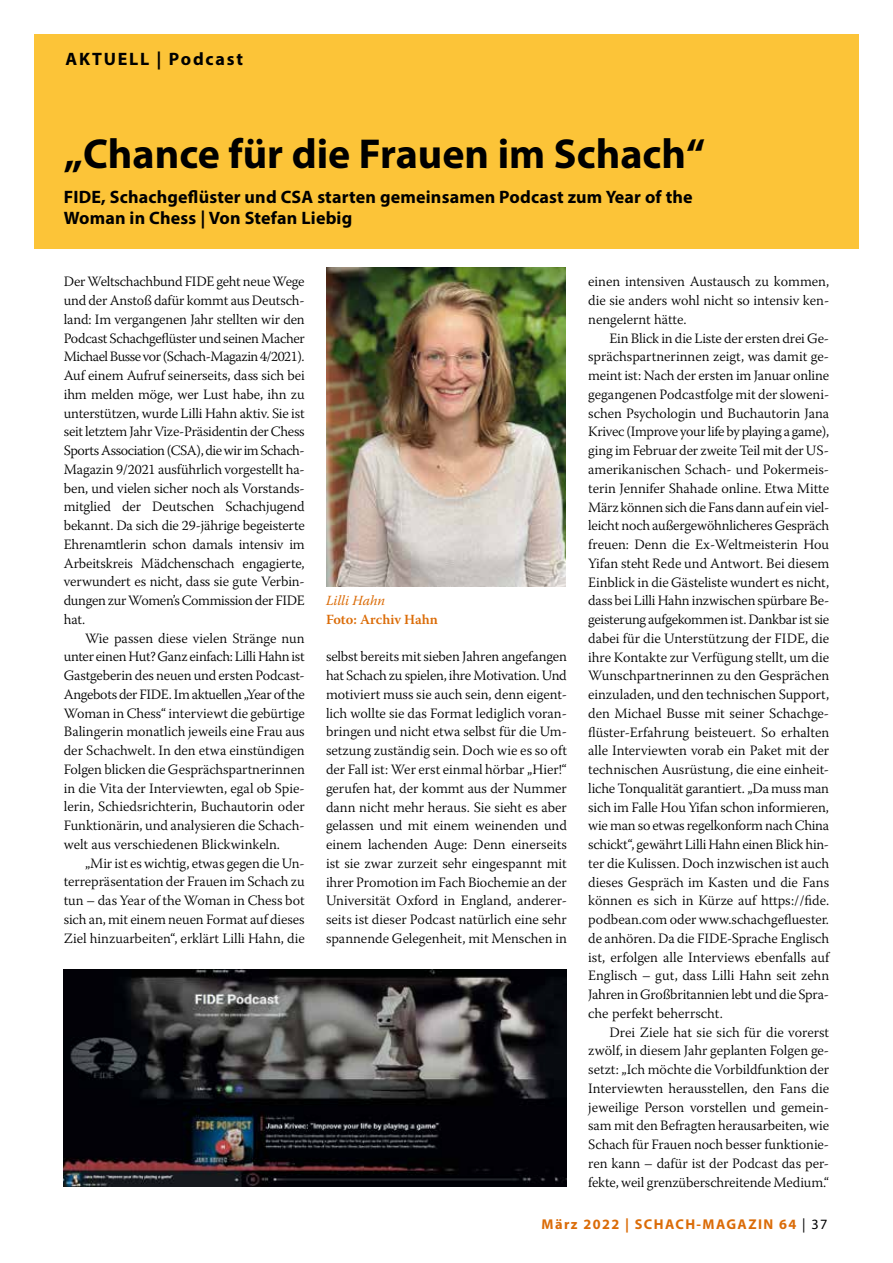
<style>
.page{position:relative;width:893px;height:1263px;background:#fff}
.page>*{position:absolute;margin:0;border:0;box-sizing:border-box;transform-origin:0 0}
.t1{font:700 42px "Myriad Pro";color:#000}
.t2{font:700 18px/21.6px "Myriad Pro";letter-spacing:.01em;color:#000}
.t3{font:700 18px "Myriad Pro";letter-spacing:.1em;color:#000}
.t4{font:300 14.25px/18.8px "Warnock Pro";letter-spacing:-.005em;color:#000;text-align:justify}
.t5{font:700 14.25px "Myriad Pro";letter-spacing:.1em;color:#db6c08}
.t6{font:600 13.95px "Warnock Pro";color:#db6c08}
.t7{font:italic 13.95px "Warnock Pro";letter-spacing:-.005em;color:#db6c08}
.s1{font-weight:400;color:#000}
</style>
<div class="page">
<img style="left:326px;top:267px;width:239px;height:319px">
<img style="left:64px;top:970px;width:503px;height:216px">
<div style="left:34px;top:34px;width:824px;height:215px;background:#fcc438"></div>
<p class="t3" style="left:65px;top:47px;width:179px">AKTUELL | Podcast</p>
<h1 class="t1" style="left:64px;top:127px;width:643px">„Chance für die Frauen im Schach“</h1>
<p class="t2" style="left:64px;top:185px;width:630px">FIDE, Schachgeflüster und CSA starten gemeinsamen Podcast zum Year of the<br>Woman in Chess | Von Stefan Liebig</p>
<p class="t4" style="left:64px;top:272px;width:243px">Der Weltschachbund FIDE geht neue Wege und der Anstoß dafür kommt aus Deutsch&shy;land: Im vergangenen Jahr stellten wir den Podcast Schachgeflüster und seinen Macher Michael Busse vor (Schach-Magazin 4/2021).<br>Auf einem Aufruf seinerseits, dass sich bei ihm melden möge, wer Lust habe, ihn zu unterstützen, wurde Lilli Hahn aktiv. Sie ist seit letztem Jahr Vize-Präsidentin der Chess Sports Association (CSA), die wir im Schach-Magazin 9/2021 ausführlich vorgestellt ha&shy;ben, und vielen sicher noch als Vorstands&shy;mitglied der Deutschen Schachjugend bekannt. Da sich die 29-jährige begeisterte Ehrenamtlerin schon damals intensiv im Arbeitskreis Mädchenschach engagierte, verwundert es nicht, dass sie gute Verbin&shy;dungen zur Women’s Commission der FIDE hat.</p>
<p class="t4" style="left:64px;top:628px;width:243px;text-indent:21px">Wie passen diese vielen Stränge nun unter einen Hut? Ganz einfach: Lilli Hahn ist Gastgeberin des neuen und ersten Podcast-Angebots der FIDE. Im aktuellen „Year of the Woman in Chess“ interviewt die gebürtige Balingerin monatlich jeweils eine Frau aus der Schachwelt. In den etwa einstündigen Folgen blicken die Gesprächspartnerinnen in die Vita der Interviewten, egal ob Spie&shy;lerin, Schiedsrichterin, Buchautorin oder Funktionärin, und analysieren die Schach&shy;welt aus verschiedenen Blickwinkeln.</p>
<p class="t4" style="left:64px;top:853px;width:243px;text-indent:21px">„Mir ist es wichtig, etwas gegen die Un&shy;terrepräsentation der Frauen im Schach zu tun – das Year of the Woman in Chess bot sich an, mit einem neuen Format auf dieses Ziel hinzuarbeiten“, erklärt Lilli Hahn, die</p>
<p class="t7" style="left:326px;top:592px;width:61px">Lilli Hahn</p>
<p class="t6" style="left:326px;top:611px;width:114px">Foto: Archiv Hahn</p>
<p class="t4" style="left:326px;top:647px;width:242px">selbst bereits mit sieben Jahren angefangen hat Schach zu spielen, ihre Motivation. Und motiviert muss sie auch sein, denn eigent&shy;lich wollte sie das Format lediglich voran&shy;bringen und nicht etwa selbst für die Um&shy;setzung zuständig sein. Doch wie es so oft der Fall ist: Wer erst einmal hörbar „Hier!“ gerufen hat, der kommt aus der Nummer dann nicht mehr heraus. Sie sieht es aber gelassen und mit einem weinenden und einem lachenden Auge: Denn einerseits ist sie zwar zurzeit sehr eingespannt mit ihrer Promotion im Fach Biochemie an der Universität Oxford in England, anderer&shy;seits ist dieser Podcast natürlich eine sehr spannende Gelegenheit, mit Menschen in</p>
<p class="t4" style="left:588px;top:272px;width:242px">einen intensiven Austausch zu kommen, die sie anders wohl nicht so intensiv ken&shy;nengelernt hätte.</p>
<p class="t4" style="left:588px;top:328px;width:243px;text-indent:21px">Ein Blick in die Liste der ersten drei Ge&shy;sprächspartnerinnen zeigt, was damit ge&shy;meint ist: Nach der ersten im Januar online gegangenen Podcastfolge mit der sloweni&shy;schen Psychologin und Buchautorin Jana Krivec (Improve your life by playing a game), ging im Februar der zweite Teil mit der US&shy;amerikanischen Schach- und Pokermeis&shy;terin Jennifer Shahade online. Etwa Mitte März können sich die Fans dann auf ein viel&shy;leicht noch außergewöhnlicheres Gespräch freuen: Denn die Ex-Weltmeisterin Hou Yifan steht Rede und Antwort. Bei diesem Einblick in die Gästeliste wundert es nicht, dass bei Lilli Hahn inzwischen spürbare Be&shy;geisterung aufgekommen ist. Dankbar ist sie dabei für die Unterstützung der FIDE, die ihre Kontakte zur Verfügung stellt, um die Wunschpartnerinnen zu den Gesprächen einzuladen, und den technischen Support, den Michael Busse mit seiner Schachge&shy;flüster-Erfahrung beisteuert. So erhalten alle Interviewten vorab ein Paket mit der technischen Ausrüstung, die eine einheit&shy;liche Tonqualität garantiert. „Da muss man sich im Falle Hou Yifan schon informieren, wie man so etwas regelkonform nach China schickt“, gewährt Lilli Hahn einen Blick hin&shy;ter die Kulissen. Doch inzwischen ist auch dieses Gespräch im Kasten und die Fans können es sich in Kürze auf https://fide. podbean.com oder www.schachgefluester. de anhören. Da die FIDE-Sprache Englisch ist, erfolgen alle Interviews ebenfalls auf Englisch – gut, dass Lilli Hahn seit zehn Jahren in Großbritannien lebt und die Spra&shy;che perfekt beherrscht.</p>
<p class="t4" style="left:588px;top:1022px;width:242px;text-indent:21px">Drei Ziele hat sie sich für die vorerst zwölf, in diesem Jahr geplanten Folgen ge&shy;setzt: „Ich möchte die Vorbildfunktion der Interviewten herausstellen, den Fans die jeweilige Person vorstellen und gemein&shy;sam mit den Befragten herausarbeiten, wie Schach für Frauen noch besser funktionie&shy;ren kann – dafür ist der Podcast das per&shy;fekte, weil grenzüberschreitende Medium.“</p>
<p class="t5" style="left:542px;top:1214px;width:287px">März 2022 | SCHACH-MAGAZIN 64 <span class="s1">| 37</span></p>
</div>
